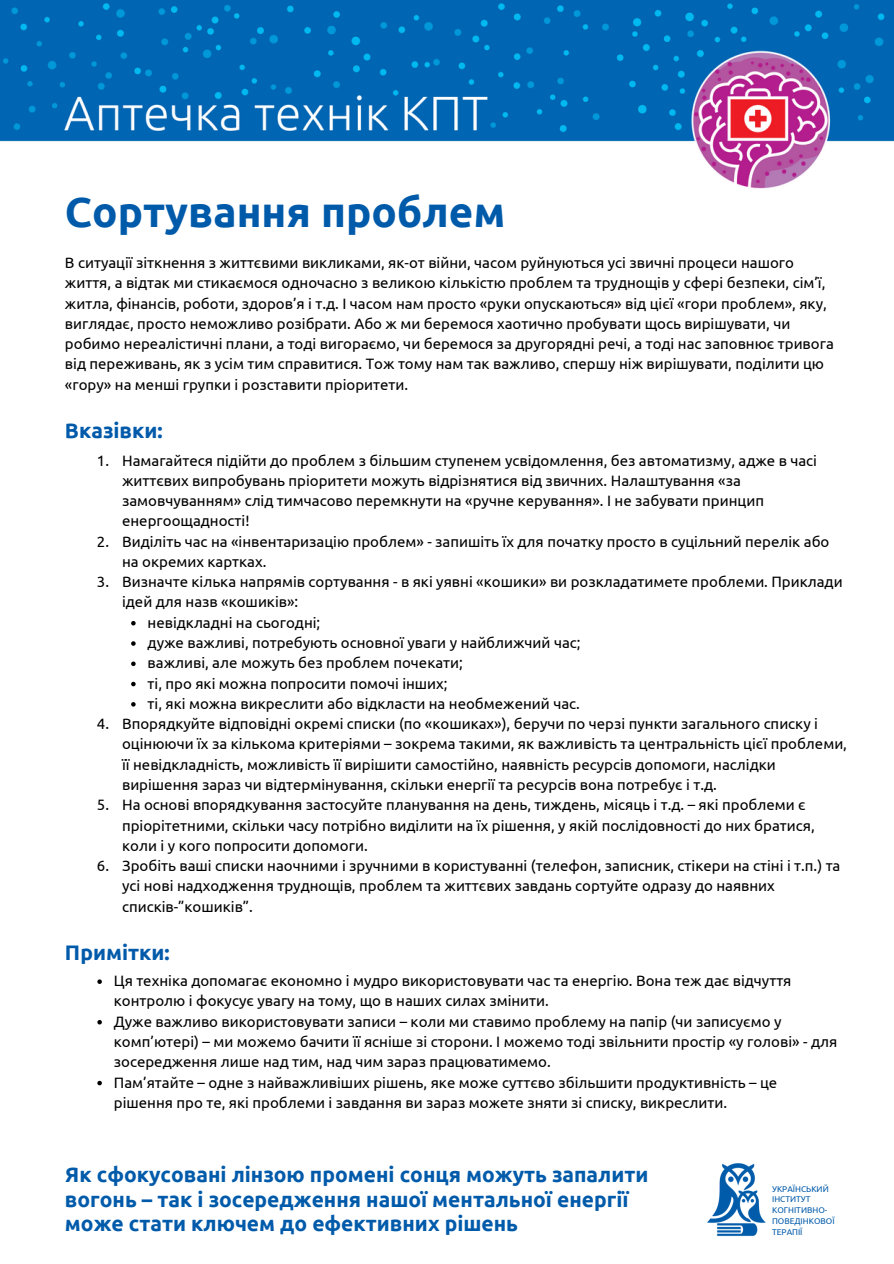
<style>
.page{position:relative;width:894px;height:1264px;background:#fff}
.page>*{position:absolute;margin:0;border:0;box-sizing:border-box;transform-origin:0 0}
.t1{font:700 42px "Ubuntu";color:#005aaa}
.t2{font:700 21px/24.8px "Ubuntu";color:#005aaa}
.t3{font:15px/20.2px "Ubuntu";color:#000}
.t4{font:8.4px "Ubuntu";color:#005aaa}
</style>
<div class="page">
<img style="left:0;top:0;width:893px;height:189px">
<svg style="left:131px;top:621px;width:5px;height:4px"></svg>
<svg style="left:131px;top:641px;width:5px;height:4px"></svg>
<svg style="left:131px;top:661px;width:5px;height:5px"></svg>
<svg style="left:131px;top:681px;width:5px;height:5px"></svg>
<svg style="left:131px;top:702px;width:5px;height:4px"></svg>
<svg style="left:97px;top:979px;width:5px;height:4px"></svg>
<svg style="left:97px;top:1020px;width:5px;height:4px"></svg>
<svg style="left:97px;top:1080px;width:5px;height:5px"></svg>
<img style="left:707px;top:1163px;width:59px;height:73px">
<p class="t1" style="left:65px;top:188px;width:442px">Сортування проблем</p>
<p class="t3" style="left:65px;top:252px;width:770px">В ситуації зіткнення з життєвими викликами, як-от війни, часом руйнуються усі звичні процеси нашого життя, а відтак ми стикаємося одночасно з великою кількістю проблем та труднощів у сфері безпеки, сім’ї, житла, фінансів, роботи, здоров’я і т.д. І часом нам просто «руки опускаються» від цієї «гори проблем», яку, виглядає, просто неможливо розібрати. Або ж ми беремося хаотично пробувати щось вирішувати, чи робимо нереалістичні плани, а тоді вигораємо, чи беремося за другорядні речі, а тоді нас заповнює тривога від переживань, як з усім тим справитися. Тож тому нам так важливо, спершу ніж вирішувати, поділити цю «гору» на менші групки і розставити пріоритети.</p>
<p class="t2" style="left:65px;top:418px;width:99px">Вказівки:</p>
<p class="t3" style="left:97px;top:450px;width:14px">1.</p>
<p class="t3" style="left:97px;top:531px;width:14px">2.</p>
<p class="t3" style="left:97px;top:571px;width:14px">3.</p>
<p class="t3" style="left:97px;top:713px;width:14px">4.</p>
<p class="t3" style="left:97px;top:794px;width:14px">5.</p>
<p class="t3" style="left:97px;top:855px;width:14px">6.</p>
<p class="t3" style="left:122px;top:450px;width:696px">Намагайтеся підійти до проблем з більшим ступенем усвідомлення, без автоматизму, адже в часі життєвих випробувань пріоритети можуть відрізнятися від звичних. Налаштування «за замовчуванням» слід тимчасово перемкнути на «ручне керування». І не забувати принцип енергоощадності!</p>
<p class="t3" style="left:122px;top:531px;width:708px">Виділіть час на «інвентаризацію проблем» - запишіть їх для початку просто в суцільний перелік або на окремих картках.</p>
<p class="t3" style="left:122px;top:571px;width:721px">Визначте кілька напрямів сортування - в які уявні «кошики» ви розкладатимете проблеми. Приклади ідей для назв «кошиків»:</p>
<p class="t3" style="left:148px;top:612px;width:174px">невідкладні на сьогодні;</p>
<p class="t3" style="left:148px;top:632px;width:434px">дуже важливі, потребують основної уваги у найближчий час;</p>
<p class="t3" style="left:148px;top:652px;width:316px">важливі, але можуть без проблем почекати;</p>
<p class="t3" style="left:148px;top:673px;width:301px">ті, про які можна попросити помочі інших;</p>
<p class="t3" style="left:148px;top:693px;width:433px">ті, які можна викреслити або відкласти на необмежений час.</p>
<p class="t3" style="left:122px;top:713px;width:726px">Впорядкуйте відповідні окремі списки (по «кошиках»), беручи по черзі пункти загального списку і оцінюючи їх за кількома критеріями – зокрема такими, як важливість та центральність цієї проблеми, її невідкладність, можливість її вирішити самостійно, наявність ресурсів допомоги, наслідки вирішення зараз чи відтермінування, скільки енергії та ресурсів вона потребує і т.д.</p>
<p class="t3" style="left:122px;top:794px;width:694px">На основі впорядкування застосуйте планування на день, тиждень, місяць і т.д. – які проблеми є пріорітетними, скільки часу потрібно виділити на їх рішення, у якій послідовності до них братися, коли і у кого попросити допомоги.</p>
<p class="t3" style="left:122px;top:855px;width:719px">Зробіть ваші списки наочними і зручними в користуванні (телефон, записник, стікери на стіні і т.п.) та усі нові надходження труднощів, проблем та життєвих завдань сортуйте одразу до наявних списків-”кошиків”.</p>
<p class="t2" style="left:65px;top:939px;width:106px">Примітки:</p>
<p class="t3" style="left:114px;top:970px;width:679px">Ця техніка допомагає економно і мудро використовувати час та енергію. Вона теж дає відчуття контролю і фокусує увагу на тому, що в наших силах змінити.</p>
<p class="t3" style="left:114px;top:1011px;width:724px">Дуже важливо використовувати записи – коли ми ставимо проблему на папір (чи записуємо у комп’ютері) – ми можемо бачити її ясніше зі сторони. І можемо тоді звільнити простір «у голові» - для зосередження лише над тим, над чим зараз працюватимемо.</p>
<p class="t3" style="left:114px;top:1071px;width:664px">Пам’ятайте – одне з найважливіших рішень, яке може суттєво збільшити продуктивність – це рішення про те, які проблеми і завдання ви зараз можете зняти зі списку, викреслити.</p>
<p class="t2" style="left:65px;top:1161px;width:585px">Як сфокусовані лінзою промені сонця можуть запалити вогонь – так і зосередження нашої ментальної енергії може стати ключем до ефективних рішень</p>
<p class="t4" style="left:771px;top:1183px;width:58px">УКРАЇНСЬКИЙ</p>
<p class="t4" style="left:771px;top:1194px;width:40px">ІНСТИТУТ</p>
<p class="t4" style="left:771px;top:1205px;width:57px">КОГНІТИВНО-</p>
<p class="t4" style="left:771px;top:1216px;width:64px">ПОВЕДІНКОВОЇ</p>
<p class="t4" style="left:771px;top:1227px;width:32px">ТЕРАПІЇ</p>
</div>
